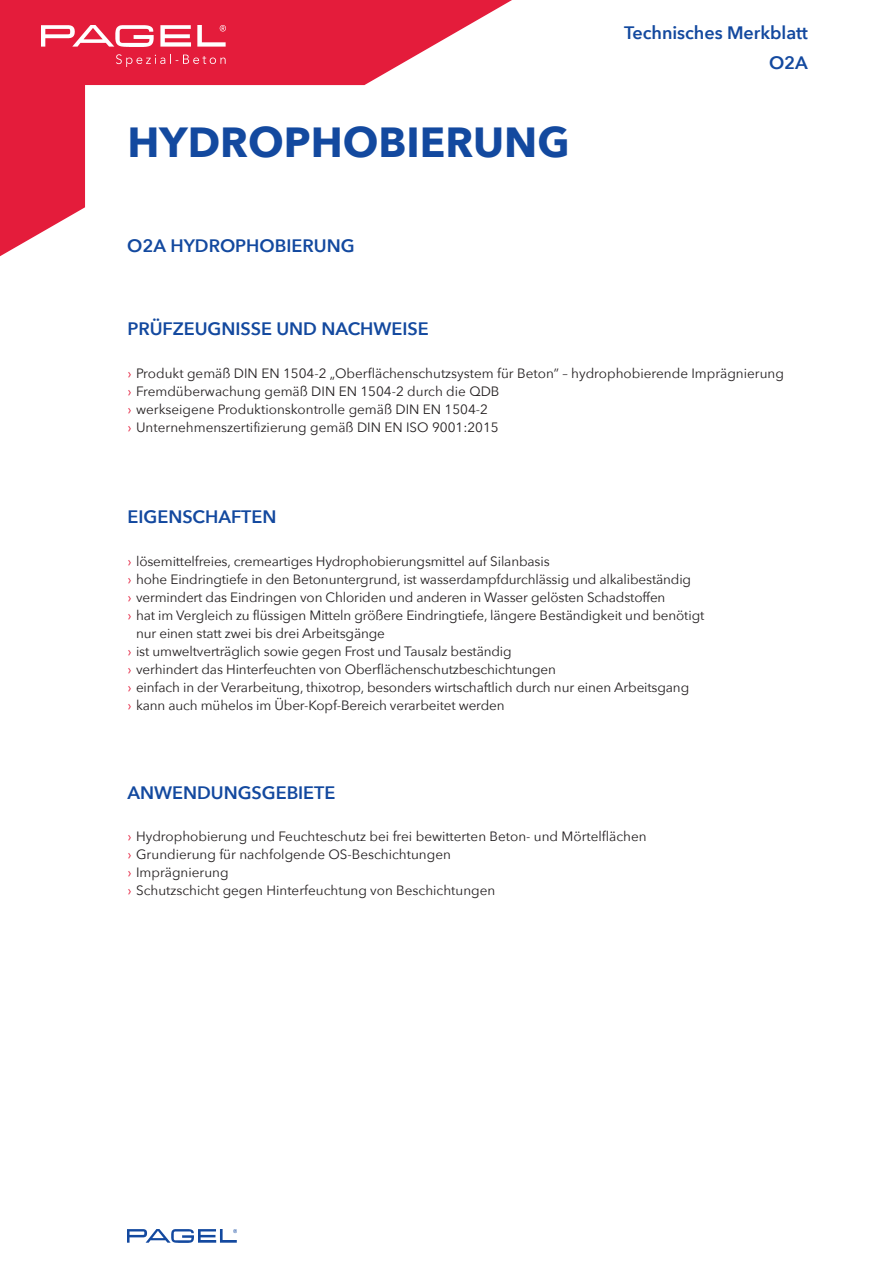
<style>
.page{position:relative;width:893px;height:1263px;background:#fff}
.page>*{position:absolute;margin:0;border:0;box-sizing:border-box;transform-origin:0 0}
.t1{font:700 42px "Avenir Next";color:#13499f}
.t2{font:600 18px "Avenir Next";color:#13499f}
.t3{font:13.5px "Avenir Next";letter-spacing:-.01em;color:#231f20}
.s1{color:#e41c3b}
</style>
<div class="page">
<svg style="left:0;top:0;width:512px;height:257px"></svg>
<img style="left:128px;top:1230px;width:108px;height:12px">
<img style="left:41px;top:26px;width:184px;height:40px">
<p class="t1" style="left:128px;top:115px;width:444px">HYDROPHOBIERUNG</p>
<p class="t2" style="left:127px;top:234px;width:229px">O2A HYDROPHOBIERUNG</p>
<p class="t2" style="left:624px;top:21px;width:185px">Technisches Merkblatt</p>
<p class="t2" style="left:769px;top:51px;width:40px">O2A</p>
<p class="t2" style="left:128px;top:317px;width:303px">PRÜFZEUGNISSE UND NACHWEISE</p>
<p class="t3" style="left:128px;top:364px;width:658px"><span class="s1">›</span> Produkt gemäß DIN EN 1504-2 „Oberflächenschutzsystem für Beton” – hydrophobierende Imprägnierung</p>
<p class="t3" style="left:128px;top:382px;width:373px"><span class="s1">›</span> Fremdüberwachung gemäß DIN EN 1504-2 durch die QDB</p>
<p class="t3" style="left:128px;top:400px;width:362px"><span class="s1">›</span> werkseigene Produktionskontrolle gemäß DIN EN 1504-2</p>
<p class="t3" style="left:128px;top:418px;width:373px"><span class="s1">›</span> Unternehmenszertifizierung gemäß DIN EN ISO 9001:2015</p>
<p class="t2" style="left:128px;top:505px;width:150px">EIGENSCHAFTEN</p>
<p class="t3" style="left:128px;top:552px;width:424px"><span class="s1">›</span> lösemittelfreies, cremeartiges Hydrophobierungsmittel auf Silanbasis</p>
<p class="t3" style="left:128px;top:570px;width:565px"><span class="s1">›</span> hohe Eindringtiefe in den Betonuntergrund, ist wasserdampfdurchlässig und alkalibeständig</p>
<p class="t3" style="left:128px;top:588px;width:539px"><span class="s1">›</span> vermindert das Eindringen von Chloriden und anderen in Wasser gelösten Schadstoffen</p>
<p class="t3" style="left:128px;top:606px;width:578px"><span class="s1">›</span> hat im Vergleich zu flüssigen Mitteln größere Eindringtiefe, längere Beständigkeit und benötigt</p>
<p class="t3" style="left:136px;top:624px;width:250px">nur einen statt zwei bis drei Arbeitsgänge</p>
<p class="t3" style="left:128px;top:642px;width:386px"><span class="s1">›</span> ist umweltverträglich sowie gegen Frost und Tausalz beständig</p>
<p class="t3" style="left:128px;top:660px;width:430px"><span class="s1">›</span> verhindert das Hinterfeuchten von Oberflächenschutzbeschichtungen</p>
<p class="t3" style="left:128px;top:678px;width:563px"><span class="s1">›</span> einfach in der Verarbeitung, thixotrop, besonders wirtschaftlich durch nur einen Arbeitsgang</p>
<p class="t3" style="left:128px;top:696px;width:379px"><span class="s1">›</span> kann auch mühelos im Über-Kopf-Bereich verarbeitet werden</p>
<p class="t2" style="left:128px;top:781px;width:209px">ANWENDUNGSGEBIETE</p>
<p class="t3" style="left:128px;top:828px;width:521px"><span class="s1">›</span> Hydrophobierung und Feuchteschutz bei frei bewitterten Beton- und Mörtelflächen</p>
<p class="t3" style="left:128px;top:846px;width:325px"><span class="s1">›</span> Grundierung für nachfolgende OS-Beschichtungen</p>
<p class="t3" style="left:128px;top:864px;width:102px"><span class="s1">›</span> Imprägnierung</p>
<p class="t3" style="left:128px;top:882px;width:369px"><span class="s1">›</span> Schutzschicht gegen Hinterfeuchtung von Beschichtungen</p>
</div>
